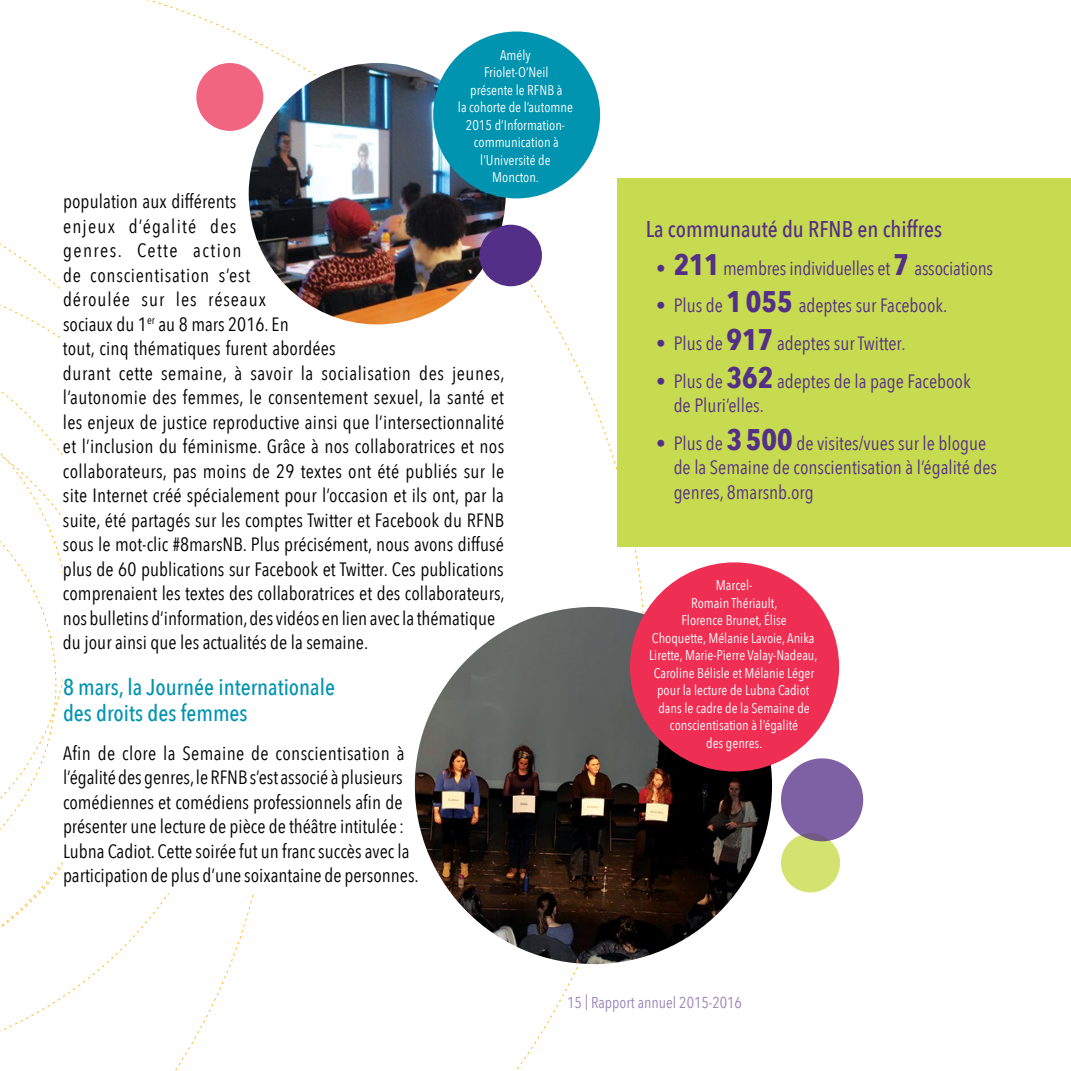
<style>
.page{position:relative;width:1071px;height:1071px;background:#fff}
.page>*{position:absolute;margin:0;border:0;box-sizing:border-box;transform-origin:0 0}
.t1{font:500 22.75px/26.2px "Avenir Next Condensed";color:#0094b0}
.t2{font:500 22.75px "Avenir Next Condensed";color:#542f87}
.t3{font:19.25px/24.5px "Avenir Next Condensed";letter-spacing:.005em;color:#000}
.t4{font:19.25px/24.5px "Avenir Next Condensed";color:#542f87}
.t5{font:15.75px "Avenir Next Condensed";color:#9984b6}
.t6{font:14px/17.5px "Avenir Next Condensed";color:#fff;text-align:center}
.s1{font-weight:700}
.s2{font-weight:700;font-size:29.75px}
</style>
<div class="page">
<svg style="left:0;top:243px;width:254px;height:828px"></svg>
<div style="left:781px;top:833px;width:59px;height:59px;background:#d3e370;border-radius:50%"></div>
<div style="left:63px;top:184px;width:441px;height:708px;background:#fff"></div>
<img style="left:415px;top:607px;width:357px;height:357px;border-radius:179px">
<div style="left:617px;top:178px;width:454px;height:368px;background:#c7db51"></div>
<div style="left:781px;top:758px;width:82px;height:83px;background:#7d61a4;border-radius:50%"></div>
<div style="left:630px;top:562px;width:209px;height:210px;background:#ee2f53;border-radius:50%"></div>
<img style="left:249px;top:63px;width:257px;height:261px">
<div style="left:433px;top:31px;width:167px;height:167px;background:#0094b0;border-radius:50%"></div>
<div style="left:196px;top:63px;width:67px;height:68px;background:#f26580;border-radius:50%"></div>
<div style="left:480px;top:225px;width:62px;height:61px;background:#542f87;border-radius:50%"></div>
<p class="t6" style="left:458px;top:45px;width:117px">Amély<br>Friolet-O’Neil<br>présente le RFNB à<br>la cohorte de l’automne<br>2015 d’Information&shy;communication à l’Université de<br>Moncton.</p>
<p class="t3" style="left:63px;top:188px;width:443px">population aux différents<br>enjeux d’égalité des<br>genres. Cette action<br>de conscientisation s’est<br>déroulée sur les réseaux<br>sociaux du 1<sup>er</sup> au 8 mars 2016. En<br>tout, cinq thématiques furent abordées<br>durant cette semaine, à savoir la socialisation des jeunes, l’autonomie des femmes, le consentement sexuel, la santé et les enjeux de justice reproductive ainsi que l’intersectionnalité et l’inclusion du féminisme. Grâce à nos collaboratrices et nos collaborateurs, pas moins de 29 textes ont été publiés sur le site Internet créé spécialement pour l’occasion et ils ont, par la suite, été partagés sur les comptes Twitter et Facebook du RFNB sous le mot-clic #8marsNB. Plus précisément, nous avons diffusé plus de 60 publications sur Facebook et Twitter. Ces publications comprenaient les textes des collaboratrices et des collaborateurs, nos bulletins d’information, des vidéos en lien avec la thématique du jour ainsi que les actualités de la semaine.</p>
<p class="t1" style="left:63px;top:674px;width:274px">8 mars, la Journée internationale des droits des femmes</p>
<p class="t3" style="left:63px;top:740px;width:357px">Afin de clore la Semaine de conscientisation à l’égalité des genres, le RFNB s’est associé à plusieurs comédiennes et comédiens professionnels afin de présenter une lecture de pièce de théâtre intitulée :<br>Lubna Cadiot. Cette soirée fut un franc succès avec la participation de plus d’une soixantaine de personnes.</p>
<p class="t2" style="left:646px;top:215px;width:298px">La communauté du RFNB en chiffres</p>
<p class="t4" style="left:656px;top:255px;width:338px"><span class="s1">•</span> <span class="s2">211</span> membres individuelles et <span class="s2">7</span> associations</p>
<p class="t4" style="left:656px;top:293px;width:293px">• Plus de <span class="s2">1055</span> adeptes sur Facebook.</p>
<p class="t4" style="left:656px;top:330px;width:251px">• Plus de <span class="s2">917</span> adeptes sur Twitter.</p>
<p class="t4" style="left:674px;top:368px;width:299px;text-indent:-17px">• Plus de <span class="s2">362</span> adeptes de la page Facebook de Pluri’elles.</p>
<p class="t4" style="left:674px;top:430px;width:325px;text-indent:-17px">• Plus de <span class="s2">3500</span> de visites/vues sur le blogue de la Semaine de conscientisation à l’égalité des genres, 8marsnb.org</p>
<p class="t6" style="left:649px;top:576px;width:170px">Marcel-<br>Romain Thériault,<br>Florence Brunet, Élise<br>Choquette, Mélanie Lavoie, Anika<br>Lirette, Marie-Pierre Valay-Nadeau,<br>Caroline Bélisle et Mélanie Léger pour la lecture de Lubna Cadiot dans le cadre de la Semaine de conscientisation à l’égalité<br>des genres.</p>
<p class="t5" style="left:567px;top:989px;width:177px">15 | Rapport annuel 2015-2016</p>
</div>
